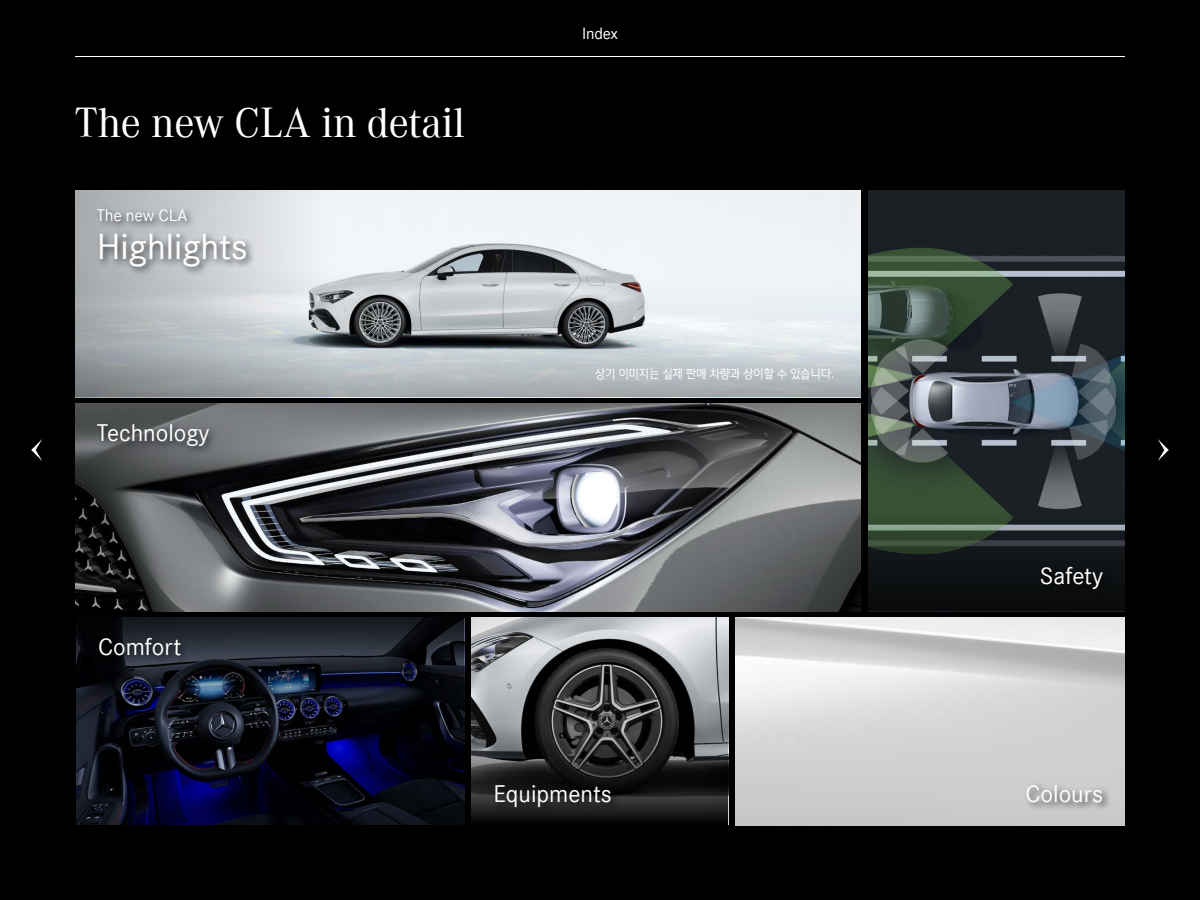
<style>
.page{position:relative;width:1200px;height:900px;background:#000}
.page>*{position:absolute;margin:0;border:0;box-sizing:border-box;transform-origin:0 0}
.t1{font:43.75px "MBK Corporate A";letter-spacing:-.01em;color:#fff}
.t2{font:37.5px "MBK Corporate S";color:#fff}
.t3{font:25px "MBK Corporate S";color:#fff}
.t4{font:17.5px "MBK Corporate S";letter-spacing:-.01em;color:#fff}
.t5{font:16.88px "MBK Corporate S";letter-spacing:-.01em;color:#fff}
.t6{font:13.75px "MBK Corporate S";letter-spacing:-.02em;color:#fff;scale:.95 1}
</style>
<div class="page">
<img style="left:736px;top:618px;width:389px;height:207px">
<hr style="left:75px;top:56px;width:1050px;height:1px;background:#fff">
<img style="left:332px;top:190px;width:529px;height:158px">
<img style="left:75px;top:404px;width:786px;height:207px">
<img style="left:868px;top:191px;width:257px;height:320px">
<svg style="left:868px;top:511px;width:257px;height:100px"></svg>
<img style="left:472px;top:618px;width:256px;height:107px">
<div style="left:1023px;top:781px;width:89px;height:31px;background:#000;opacity:.75"></div>
<div style="left:94px;top:421px;width:125px;height:35px;background:#000;opacity:.75"></div>
<div style="left:1038px;top:564px;width:74px;height:35px;background:#0b0d0e"></div>
<img style="left:76px;top:718px;width:388px;height:107px">
<svg style="left:472px;top:725px;width:256px;height:96px"></svg>
<svg style="left:76px;top:618px;width:388px;height:100px"></svg>
<div style="left:492px;top:781px;width:129px;height:35px;background:#000;opacity:.75"></div>
<div style="left:96px;top:634px;width:94px;height:31px;background:#000;opacity:.75"></div>
<svg style="left:75px;top:190px;width:257px;height:158px"></svg>
<div style="left:94px;top:206px;width:162px;height:71px;background:#000;opacity:.75"></div>
<svg style="left:75px;top:348px;width:786px;height:50px"></svg>
<svg style="left:31px;top:439px;width:11px;height:22px"></svg>
<svg style="left:1158px;top:439px;width:11px;height:22px"></svg>
<h1 class="t1" style="left:75px;top:99px;width:392px">The new CLA in detail</h1>
<p class="t4" style="left:97px;top:205px;width:92px">The new CLA</p>
<h2 class="t2" style="left:97px;top:225px;width:152px">Highlights</h2>
<p class="t3" style="left:97px;top:419px;width:114px">Technology</p>
<p class="t5" style="left:582px;top:24px;width:37px">Index</p>
<p class="t6" style="left:595px;top:365px;width:254px">상기 이미지는 실제 판매 차량과 상이할 수 있습니다.</p>
<p class="t3" style="left:98px;top:632px;width:85px">Comfort</p>
<p class="t3" style="left:493px;top:779px;width:120px">Equipments</p>
<p class="t3" style="left:1040px;top:562px;width:65px">Safety</p>
<p class="t3" style="left:1026px;top:779px;width:79px">Colours</p>
</div>
